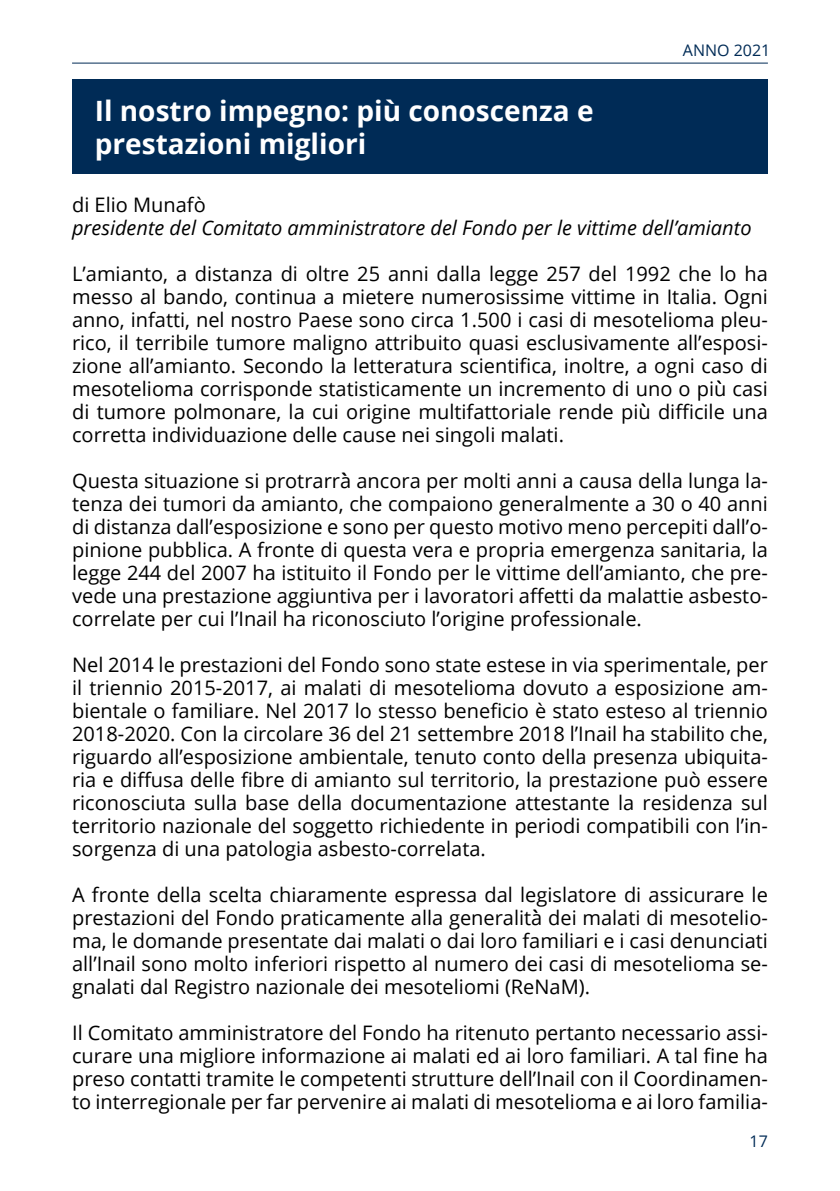
<style>
.page{position:relative;width:840px;height:1191px;background:#fff}
.page>*{position:absolute;margin:0;border:0;box-sizing:border-box;transform-origin:0 0}
.t1{font:700 28px/33.6px "Open Sans";color:#fff}
.t2{font:20px/23px "Open Sans";color:#000;text-align:justify}
.t3{font:italic 20px "Open Sans";color:#000}
.t4{font:16px "Open Sans";color:#002b56}
</style>
<div class="page">
<hr style="left:72px;top:63px;width:695px;height:1px;background:#002b56">
<div style="left:72px;top:79px;width:695px;height:95px;background:#002b56"></div>
<h1 class="t1" style="left:95px;top:93px;width:500px">Il nostro impegno: più conoscenza e prestazioni migliori</h1>
<p class="t4" style="left:682px;top:40px;width:89px">ANNO 2021</p>
<p class="t2" style="left:72px;top:193px;width:135px">di Elio Munafò</p>
<p class="t3" style="left:72px;top:214px;width:680px">presidente del Comitato amministratore del Fondo per le vittime dell’amianto</p>
<p class="t2" style="left:72px;top:262px;width:697px">L’amianto, a distanza di oltre 25 anni dalla legge 257 del 1992 che lo ha messo al bando, continua a mietere numerosissime vittime in Italia. Ogni anno, infatti, nel nostro Paese sono circa 1.500 i casi di mesotelioma pleu&shy;rico, il terribile tumore maligno attribuito quasi esclusivamente all’esposi&shy;zione all’amianto. Secondo la letteratura scientifica, inoltre, a ogni caso di mesotelioma corrisponde statisticamente un incremento di uno o più̀casi di tumore polmonare, la cui origine multifattoriale rende più̀difficile una corretta individuazione delle cause nei singoli malati.</p>
<p class="t2" style="left:72px;top:469px;width:697px">Questa situazione si protrarrà̀ancora per molti anni a causa della lunga la&shy;tenza dei tumori da amianto, che compaiono generalmente a 30 o 40 anni di distanza dall’esposizione e sono per questo motivo meno percepiti dall’o&shy;pinione pubblica. A fronte di questa vera e propria emergenza sanitaria, la legge 244 del 2007 ha istituito il Fondo per le vittime dell’amianto, che pre&shy;vede una prestazione aggiuntiva per i lavoratori affetti da malattie asbesto&shy;correlate per cui l’Inail ha riconosciuto l’origine professionale.</p>
<p class="t2" style="left:72px;top:653px;width:697px">Nel 2014 le prestazioni del Fondo sono state estese in via sperimentale, per il triennio 2015-2017, ai malati di mesotelioma dovuto a esposizione am&shy;bientale o familiare. Nel 2017 lo stesso beneficio è stato esteso al triennio 2018-2020. Con la circolare 36 del 21 settembre 2018 l’Inail ha stabilito che, riguardo all’esposizione ambientale, tenuto conto della presenza ubiquita&shy;ria e diffusa delle fibre di amianto sul territorio, la prestazione può essere riconosciuta sulla base della documentazione attestante la residenza sul territorio nazionale del soggetto richiedente in periodi compatibili con l’in&shy;sorgenza di una patologia asbesto-correlata.</p>
<p class="t2" style="left:72px;top:883px;width:697px">A fronte della scelta chiaramente espressa dal legislatore di assicurare le prestazioni del Fondo praticamente alla generalità̀dei malati di mesotelio&shy;ma, le domande presentate dai malati o dai loro familiari e i casi denunciati all’Inail sono molto inferiori rispetto al numero dei casi di mesotelioma se&shy;gnalati dal Registro nazionale dei mesoteliomi (ReNaM).</p>
<p class="t2" style="left:72px;top:1021px;width:697px">Il Comitato amministratore del Fondo ha ritenuto pertanto necessario assi&shy;curare una migliore informazione ai malati ed ai loro familiari. A tal fine ha preso contatti tramite le competenti strutture dell’Inail con il Coordinamen&shy;to interregionale per far pervenire ai malati di mesotelioma e ai loro familia-</p>
<p class="t4" style="left:749px;top:1130px;width:20px">17</p>
</div>
